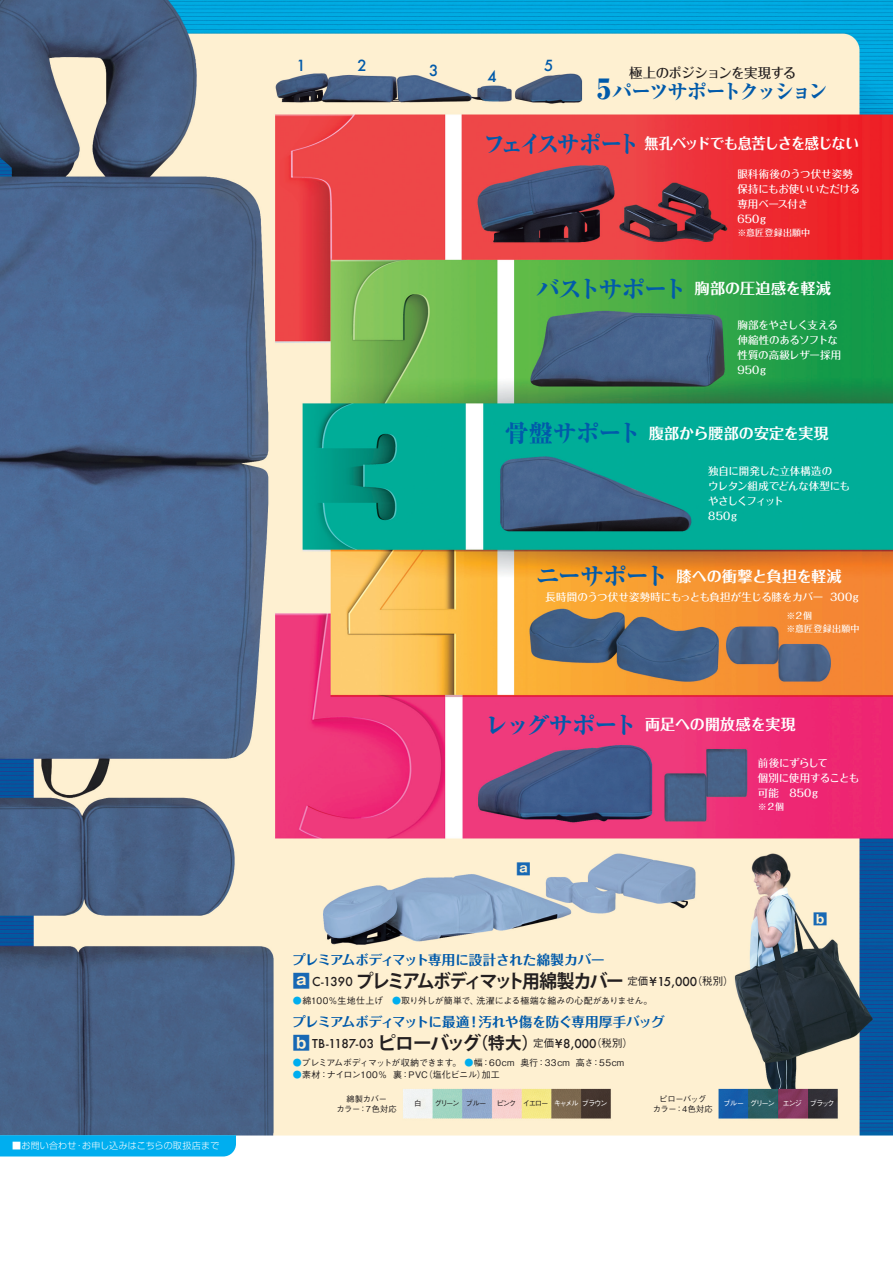
<style>
.page{position:relative;width:893px;height:1263px;background:#fff}
.page>*{position:absolute;margin:0;border:0;box-sizing:border-box;transform-origin:0 0}
.t1{font:800 20.25px "Ryumin Pro";letter-spacing:-.135em;color:#015aaa}
.t2{font:700 18.75px "Koz Go Pro";letter-spacing:-.11em;color:#231f20;scale:.95 1}
.t3{font:700 15px "Folk";letter-spacing:.005em;color:#fff}
.t4{font:700 15px "Folk";letter-spacing:-.05em;color:#fff;scale:.95 1}
.t5{font:700 15px "Folk";letter-spacing:.015em;color:#fff}
.t6{font:500 15px "Futura";color:#015aaa}
.t7{font:700 13.5px "Folk";letter-spacing:-.015em;color:#015aaa}
.t8{font:500 13.5px "Folk";letter-spacing:-.04em;color:#231f20}
.t9{font:700 13.5px "Gothic MB101 Pro";color:#1768b4}
.t10{font:500 12px "Futura";color:#231f20}
.t11{font:500 10.5px/15px "Folk";letter-spacing:-.02em;color:#fff}
.t12{font:500 9px "Gothic BBB Pro";letter-spacing:-.015em;color:#231f20}
.t13{font:300 9px "Shin Go Pro";letter-spacing:.02em;color:#fff}
.t14{font:500 9px/12.6px "Folk";letter-spacing:.025em;color:#fff}
.t15{font:500 8.25px/10.5px "Gothic BBB Pro";letter-spacing:-.04em;color:#231f20;text-align:center}
.t16{font:500 8.25px/10.5px "Gothic BBB Pro";letter-spacing:-.015em;color:#231f20;text-align:center}
.t17{font:500 7.5px "Gothic BBB Pro";letter-spacing:-.195em;color:#fff}
.t18{font:500 7.5px "Gothic BBB Pro";letter-spacing:-.2em;color:#231f20}
.s1{font-weight:900;font-size:27px}
.s2{font-family:"Ryumin Pro";font-weight:800;font-size:24px;color:#015aaa}
.s3{font-family:"Gothic MB101 Pro";font-size:16.5px;color:#1768b4}
.s4{font-family:"Futura";font-weight:500;font-size:12px}
.s5{color:#00aeef}
.s6{font-family:"Gothic MB101 Pro";font-weight:700;font-size:16.5px;color:#1768b4}
.s7{font-family:"Koz Go Pro";font-weight:700;font-size:18.75px}
.s8{font-family:"Koz Go Pro";font-weight:700;font-size:16.5px}
.s9{font-family:"Gothic BBB Pro";font-size:10.5px}
.s10{color:#231f20}
</style>
<div class="page">
<img style="left:0;top:0;width:893px;height:1157px">
<div style="left:0;top:1135px;width:236px;height:21px;background:#00aeef"></div>
<p class="t13" style="left:12px;top:1138px;width:209px">■お問い合わせ・お申し込みはこちらの取扱店まで</p>
<h3 class="t6" style="left:297px;top:55px;width:11px">1</h3>
<h3 class="t6" style="left:358px;top:55px;width:11px">2</h3>
<h3 class="t6" style="left:429px;top:60px;width:11px">3</h3>
<h3 class="t6" style="left:488px;top:66px;width:11px">4</h3>
<h3 class="t6" style="left:544px;top:55px;width:11px">5</h3>
<p class="t8" style="left:629px;top:64px;width:169px">極上のポジションを実現する</p>
<h1 class="t1" style="left:597px;top:76px;width:232px"><span class="s1">5</span>パーツサポートクッション</h1>
<h3 class="t4" style="left:483px;top:133px;width:397px"><span class="s2">フェイスサポート</span>無孔ベッドでも息苦しさを感じない</h3>
<p class="t11" style="left:737px;top:166px;width:124px">眼科術後のうつ伏せ姿勢保持にもお使いいただける専用ベース付き<br>650g</p>
<p class="t14" style="left:737px;top:226px;width:74px">※意匠登録出願中</p>
<h3 class="t5" style="left:536px;top:278px;width:297px"><span class="s2">バストサポート</span>胸部の圧迫感を軽減</h3>
<p class="t11" style="left:737px;top:317px;width:105px">胸部をやさしく支える伸縮性のあるソフトな性質の高級レザー採用<br>950g</p>
<h3 class="t3" style="left:505px;top:423px;width:326px"><span class="s2">骨盤サポート</span>腹部から腰部の安定を実現</h3>
<p class="t11" style="left:708px;top:463px;width:143px">独自に開発した立体構造の<br>ウレタン組成でどんな体型にもやさしくフィット<br>850g</p>
<h3 class="t3" style="left:536px;top:566px;width:307px"><span class="s2">ニーサポート</span>膝への衝撃と負担を軽減</h3>
<p class="t11" style="left:546px;top:589px;width:315px">長時間のうつ伏せ姿勢時にもっとも負担が生じる膝をカバー 300g</p>
<p class="t14" style="left:786px;top:609px;width:75px">※2個<br>※意匠登録出願中</p>
<h3 class="t3" style="left:484px;top:714px;width:313px"><span class="s2">レッグサポート</span>両足への開放感を実現</h3>
<p class="t9" style="left:517px;top:858px;width:15px">a</p>
<p class="t7" style="left:292px;top:950px;width:314px">プレミアムボディマット専用に設計された綿製カバー</p>
<h2 class="t2" style="left:293px;top:969px;width:465px"><span class="s3">a</span> <span class="s4">C-1390</span> プレミアムボディマット用綿製カバー<sup>定価</sup><span class="s4">¥15,000</span><sup>（税別）</sup></h2>
<p class="t12" style="left:293px;top:993px;width:361px"><span class="s5">●</span>綿100％生地仕上げ　<span class="s5">●</span>取り外しが簡単で、洗濯による極端な縮みの心配がありません。</p>
<p class="t7" style="left:292px;top:1012px;width:374px">プレミアムボディマットに最適！汚れや傷を防ぐ専用厚手バッグ</p>
<p class="t10" style="left:293px;top:1035px;width:341px"><span class="s6">b</span> TB-1187-03 <span class="s7">ピローバッグ</span><span class="s8">（特大）</span><span class="s9">定価</span>¥8,000<span class="s9">（税別）</span></p>
<p class="t12" style="left:293px;top:1055px;width:333px"><span class="s5">●</span>プレミアムボディマットが収納できます。 <span class="s5">●</span>幅：60cm 奥行：33cm 高さ：55cm</p>
<p class="t12" style="left:293px;top:1067px;width:208px"><span class="s5">●</span>素材：ナイロン100％ 裏：PVC（塩化ビニル）加工</p>
<p class="t11" style="left:758px;top:754px;width:103px">前後にずらして<br>個別に使用することも可能　850g</p>
<p class="t14" style="left:758px;top:800px;width:28px">※2個</p>
<p class="t9" style="left:814px;top:907px;width:15px">b</p>
<p class="t16" style="left:336px;top:1092px;width:62px">綿製カバー<br>カラー：7色対応</p>
<p class="t15" style="left:653px;top:1092px;width:62px">ピローバッグ<br>カラー：4色対応</p>
<p class="t17" style="left:723px;top:1097px;width:113px">ブルー グリーン エンジ ブラック</p>
<p class="t18" style="left:414px;top:1097px;width:9px">白</p>
<p class="t18" style="left:435px;top:1097px;width:54px">グリーン ブルー</p>
<p class="t17" style="left:496px;top:1097px;width:113px"><span class="s10">ピンク イエロー</span> キャメルブラウン</p>
</div>
